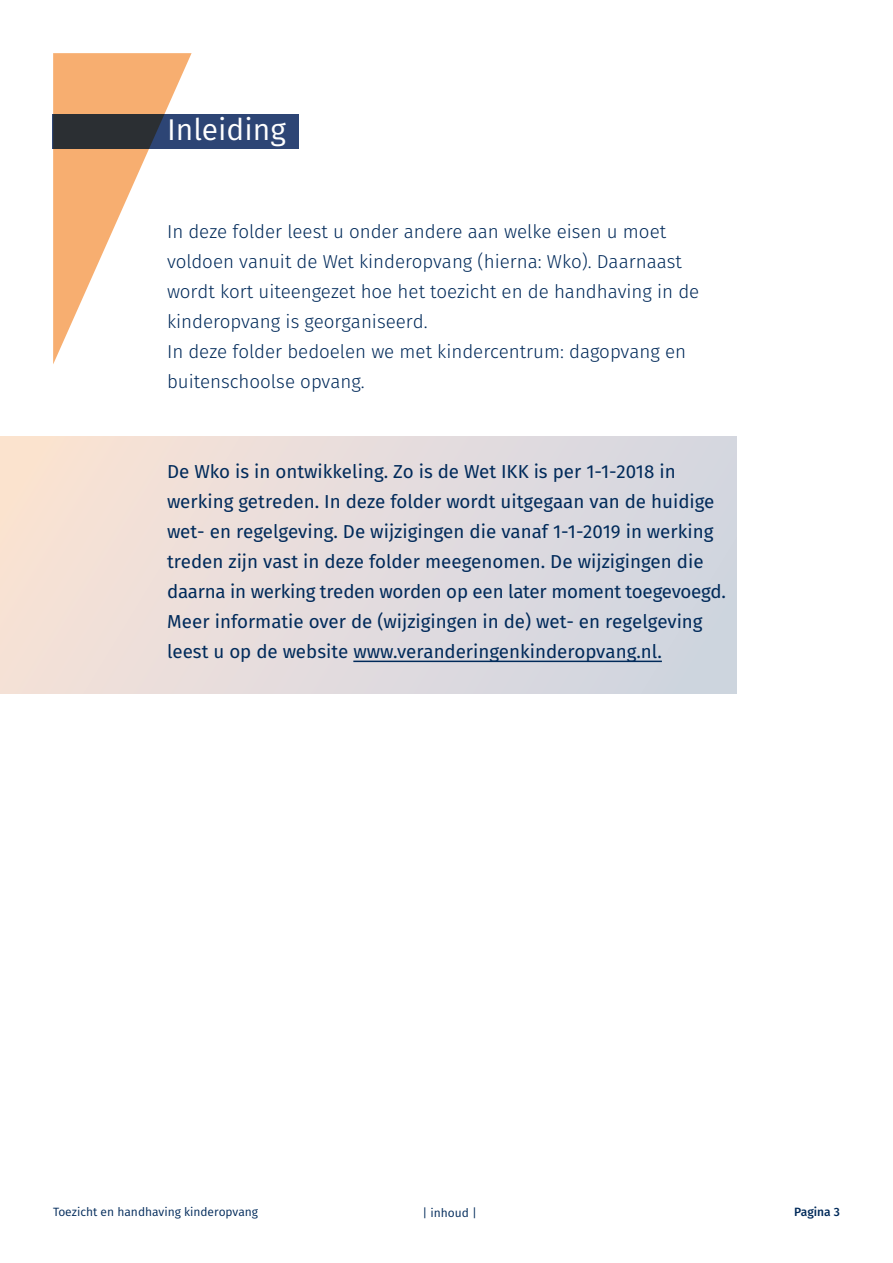
<style>
.page{position:relative;width:893px;height:1263px;background:#fff}
.page>*{position:absolute;margin:0;border:0;box-sizing:border-box;transform-origin:0 0}
.t1{font:30px "Fira Sans";color:#fff}
.t2{font:18.75px/30px "Fira Sans";color:#002a5a}
.t3{font:300 18.75px/30px "Fira Sans";color:#002a5a}
.t4{font:12px "Fira Sans";color:#002a5a}
.t5{font:500 12px "Fira Sans";color:#002a5a}
</style>
<div class="page">
<div style="left:0;top:436px;width:737px;height:257px;background:linear-gradient(to right,#f9e2d6,#cfd5e1)"></div>
<hr style="left:353px;top:661px;width:309px;height:1px;background:#002a5a">
<div style="left:52px;top:114px;width:247px;height:35px;background:#2d4575"></div>
<svg style="left:53px;top:53px;width:139px;height:311px"></svg>
<h1 class="t1" style="left:167px;top:109px;width:120px">Inleiding</h1>
<p class="t3" style="left:167px;top:216px;width:534px">In deze folder leest u onder andere aan welke eisen u moet voldoen vanuit de Wet kinderopvang (hierna: Wko). Daarnaast wordt kort uiteengezet hoe het toezicht en de handhaving in de kinderopvang is georganiseerd.<br>In deze folder bedoelen we met kindercentrum: dagopvang en buitenschoolse opvang.</p>
<p class="t2" style="left:167px;top:456px;width:560px">De Wko is in ontwikkeling. Zo is de Wet IKK is per 1-1-2018 in werking getreden. In deze folder wordt uitgegaan van de huidige wet- en regelgeving. De wijzigingen die vanaf 1-1-2019 in werking treden zijn vast in deze folder meegenomen. De wijzigingen die daarna in werking treden worden op een later moment toegevoegd.<br>Meer informatie over de (wijzigingen in de) wet- en regelgeving leest u op de website www.veranderingenkinderopvang.nl.</p>
<p class="t4" style="left:53px;top:1203px;width:206px">Toezicht en handhaving kinderopvang</p>
<p class="t5" style="left:794px;top:1203px;width:47px">Pagina 3</p>
<p class="t4" style="left:422px;top:1204px;width:56px">| inhoud |</p>
</div>
